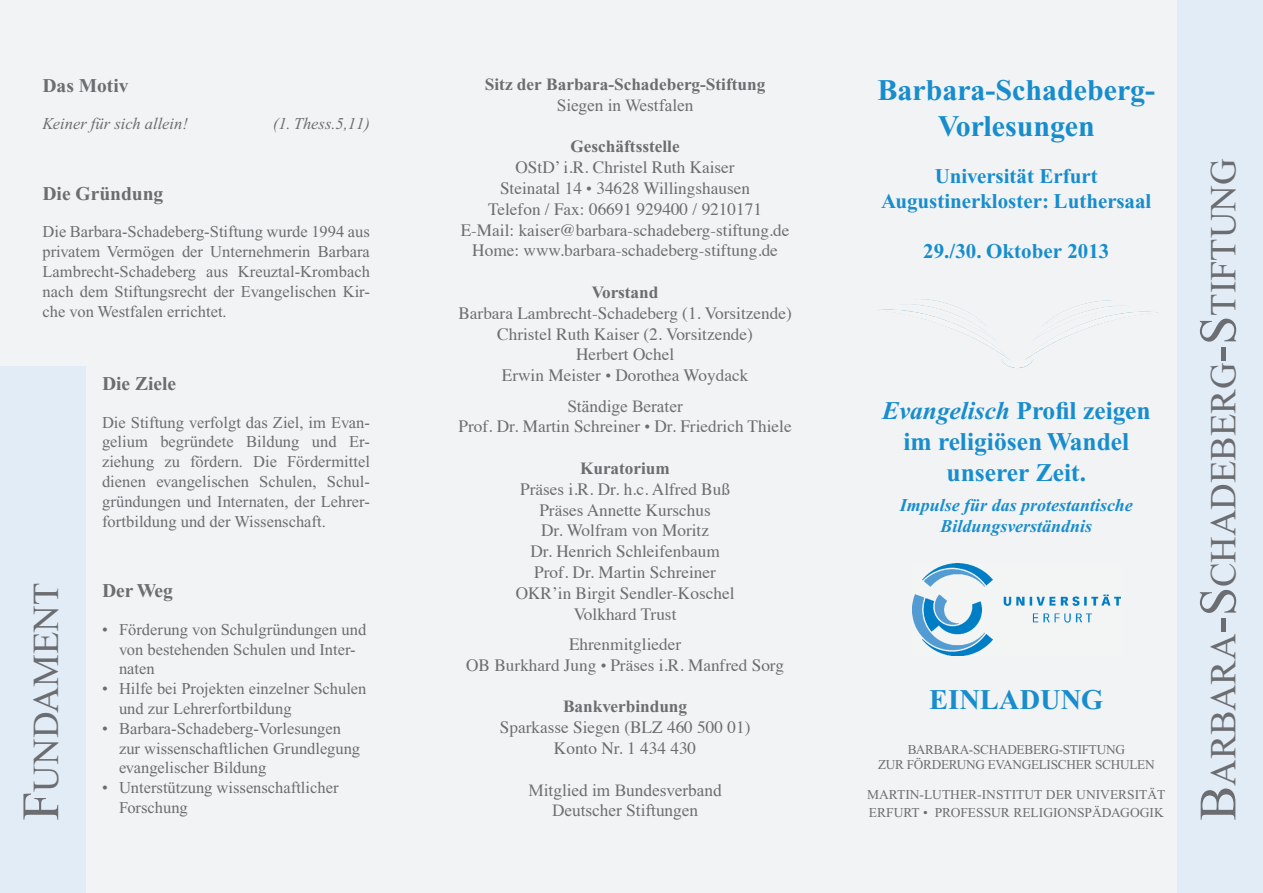
<style>
.page{position:relative;width:1263px;height:893px;background:#f2f3f4}
.page>*{position:absolute;margin:0;border:0;box-sizing:border-box;transform-origin:0 0}
.t1{font:52.5px "Times New Roman";color:#6c6d70}
.t2{font:36.75px "Times New Roman";color:#6c6d70}
.t3{font:700 30px/36px "Times New Roman";color:#178dce;text-align:center}
.t4{font:700 28.5px "Times New Roman";color:#178dce}
.t5{font:700 25.5px/31px "Times New Roman";color:#178dce;text-align:center}
.t6{font:700 21px/25.2px "Times New Roman";color:#178dce;text-align:center}
.t7{font:700 19.5px "Times New Roman";color:#6c6d70}
.t8{font:italic 700 18px/21.6px "Times New Roman";color:#178dce;text-align:center}
.t9{font:17.25px/20.9px "Times";color:#6c6d70;text-align:center}
.t10{font:700 17.25px "Times New Roman";color:#6c6d70}
.t11{font:17.25px/20.9px "Times New Roman";color:#6c6d70;text-align:center}
.t12{font:16.5px/19.8px "Times New Roman";color:#6c6d70}
.t13{font:italic 16.5px "Times New Roman";color:#6c6d70}
.t14{font:13.5px/18px "Times New Roman";color:#6c6d70}
.t15{font:13.5px/15px "Times New Roman";letter-spacing:-.02em;color:#6c6d70;text-align:center}
.s1{font-family:"Times New Roman";font-size:16.5px}
.s2{font-style:italic}
.s3{font-size:52.5px}
</style>
<div class="page">
<div style="left:1178px;top:0;width:85px;height:893px;background:#e1ecf7"></div>
<img style="left:914px;top:299px;width:73px;height:28px">
<div style="left:0;top:367px;width:85px;height:526px;background:#e1ecf7"></div>
<img style="left:912px;top:563px;width:208px;height:92px">
<p class="t7" style="left:43px;top:74px;width:87px">Das Motiv</p>
<p class="t13" style="left:43px;top:115px;width:147px">Keiner für sich allein!</p>
<p class="t13" style="left:273px;top:115px;width:99px">(1. Thess.5,11)</p>
<p class="t7" style="left:43px;top:182px;width:122px">Die Gründung</p>
<p class="t12" style="left:43px;top:222px;width:329px;text-align:justify">Die Barbara-Schadeberg-Stiftung wurde 1994 aus privatem Vermögen der Unternehmerin Barbara Lambrecht-Schadeberg aus Kreuztal-Krombach nach dem Stiftungsrecht der Evangelischen Kir&shy;che von Westfalen errichtet.</p>
<p class="t7" style="left:102px;top:373px;width:76px">Die Ziele</p>
<p class="t12" style="left:102px;top:412px;width:269px;text-align:justify">Die Stiftung verfolgt das Ziel, im Evan&shy;gelium begründete Bildung und Er&shy;ziehung zu fördern. Die Fördermittel dienen evangelischen Schulen, Schul&shy;gründungen und Internaten, der Lehrer&shy;fortbildung und der Wissenschaft.</p>
<h2 class="t2" style="left:26px;top:791px;width:210px;rotate:-90deg">UNDAMENT</h2>
<p class="t7" style="left:102px;top:580px;width:72px">Der Weg</p>
<p class="t12" style="left:119px;top:619px;width:249px;text-indent:-17px">• Förderung von Schulgründungen und von bestehenden Schulen und Inter&shy;naten</p>
<p class="t12" style="left:119px;top:679px;width:249px;text-indent:-17px">• Hilfe bei Projekten einzelner Schulen und zur Lehrerfortbildung</p>
<p class="t12" style="left:119px;top:718px;width:243px;text-indent:-17px">• Barbara-Schadeberg-Vorlesungen zur wissenschaftlichen Grundlegung evangelischer Bildung</p>
<p class="t12" style="left:102px;top:778px;width:238px">• Unterstützung wissenschaftlicher</p>
<h1 class="t1" style="left:12px;top:821px;width:31px;rotate:-90deg">F</h1>
<p class="t12" style="left:119px;top:797px;width:70px">Forschung</p>
<p class="t10" style="left:485px;top:75px;width:282px">Sitz der Barbara-Schadeberg-Stiftung</p>
<p class="t11" style="left:557px;top:95px;width:138px">Siegen in Westfalen</p>
<p class="t10" style="left:570px;top:137px;width:111px">Geschäftsstelle</p>
<p class="t9" style="left:461px;top:155px;width:330px">OStD’ i.R. Christel Ruth Kaiser<br>Steinatal 14 <span class="s1">•</span> 34628 Willingshausen<br>Telefon / Fax: 06691 929400 / 9210171<br>E-Mail: kaiser@barbara-schadeberg-stiftung.de Home: www.barbara-schadeberg-stiftung.de</p>
<p class="t10" style="left:592px;top:283px;width:68px">Vorstand</p>
<p class="t9" style="left:458px;top:301px;width:335px">Barbara Lambrecht-Schadeberg (1. Vorsitzende)<br>Christel Ruth Kaiser (2. Vorsitzende)<br>Herbert Ochel<br>Erwin Meister <span class="s1">•</span> Dorothea Woydack</p>
<p class="t11" style="left:567px;top:395px;width:117px">Ständige Berater</p>
<p class="t9" style="left:458px;top:415px;width:335px">Prof. Dr. Martin Schreiner <span class="s1">•</span> Dr. Friedrich Thiele</p>
<p class="t10" style="left:580px;top:459px;width:91px">Kuratorium</p>
<p class="t9" style="left:516px;top:477px;width:220px">Präses i.R. Dr. h.c. Alfred Buß<br>Präses Annette Kurschus<br>Dr. Wolfram von Moritz<br>Dr. Henrich Schleifenbaum<br>Prof. Dr. Martin Schreiner<br>OKR’in Birgit Sendler-Koschel<br>Volkhard Trust</p>
<p class="t9" style="left:466px;top:632px;width:319px">Ehrenmitglieder<br>OB Burkhard Jung <span class="s1">•</span> Präses i.R. Manfred Sorg</p>
<p class="t10" style="left:563px;top:697px;width:126px">Bankverbindung</p>
<p class="t9" style="left:500px;top:715px;width:252px">Sparkasse Siegen (BLZ 460 500 01)<br>Konto Nr. 1 434 430</p>
<p class="t11" style="left:528px;top:779px;width:195px">Mitglied im Bundesverband<br>Deutscher Stiftungen</p>
<h3 class="t3" style="left:877px;top:72px;width:279px">Barbara-Schadeberg-<br>Vorlesungen</h3>
<p class="t6" style="left:881px;top:163px;width:272px">Universität Erfurt<br>Augustinerkloster: Luthersaal</p>
<p class="t6" style="left:923px;top:239px;width:188px">29./30. Oktober 2013</p>
<h3 class="t5" style="left:882px;top:395px;width:270px"><span class="s2">Evangelisch</span> Profil zeigen im religiösen Wandel unserer Zeit.</h3>
<p class="t8" style="left:900px;top:494px;width:235px">Impulse für das protestantische<br>Bildungsverständnis</p>
<h3 class="t4" style="left:929px;top:684px;width:176px">EINLADUNG</h3>
<p class="t15" style="left:878px;top:742px;width:278px">BARBARA-SCHADEBERG-STIFTUNG<br>ZUR FÖRDERUNG EVANGELISCHER SCHULEN</p>
<p class="t14" style="left:867px;top:786px;width:300px">MARTIN-LUTHER-INSTITUT DER UNIVERSITÄT<br>ERFURT • PROFESSUR RELIGIONSPÄDAGOGIK</p>
<h2 class="t2" style="left:1203px;top:821px;width:663px;rotate:-90deg"><span class="s3">B</span>ARBARA<span class="s3">-S</span>CHADEBERG<span class="s3">-S</span>TIFTUNG</h2>
</div>
